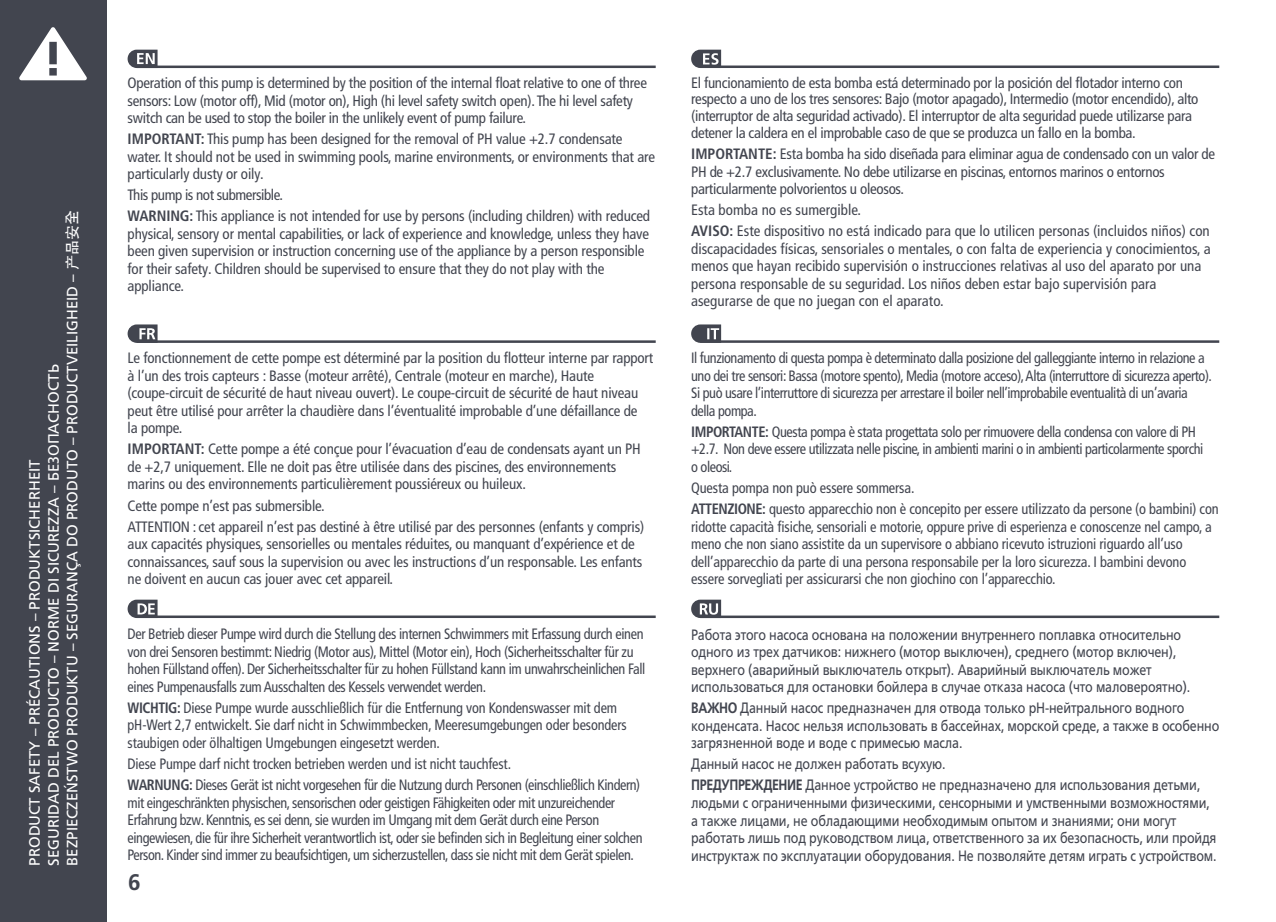
<style>
.page{position:relative;width:1276px;height:922px;background:#fff}
.page>*{position:absolute;margin:0;border:0;box-sizing:border-box;transform-origin:0 0}
.t1{font:700 22.5px "Frutiger LT Pro";color:#42454f}
.t2{font:condensed 15px/17.5px "Frutiger LT Pro";letter-spacing:-.01em;color:#42454f}
.t3{font:condensed 15px/17.5px "Frutiger LT Pro";letter-spacing:-.03em;color:#42454f;scale:.95 1}
.t4{font:15px/17.5px "Frutiger LTCYR";letter-spacing:-.01em;color:#42454f;scale:.83 1}
.t5{font:condensed 15px/17.5px "Frutiger LT Pro";letter-spacing:-.01em;color:#42454f;scale:.95 1}
.t6{font:condensed 15px/17.5px "Frutiger LT Pro";letter-spacing:-.01em;color:#42454f;scale:.96 1}
.t7{font:15px/18.8px "Frutiger LT Pro";color:#fff}
.s1{font-family:"Frutiger LTCYR"}
.s2{font-family:"ST Heiti TC";font-weight:500}
.s3{font-weight:700}
</style>
<div class="page">
<div style="left:0;top:0;width:106px;height:921px;background:#42454f"></div>
<svg style="left:19px;top:27px;width:68px;height:53px"></svg>
<hr style="left:137px;top:66px;width:519px;height:2px;background:#42454f">
<svg style="left:128px;top:50px;width:30px;height:18px"></svg>
<hr style="left:700px;top:615px;width:519px;height:3px;background:#42454f">
<svg style="left:691px;top:599px;width:30px;height:19px"></svg>
<hr style="left:700px;top:65px;width:519px;height:3px;background:#42454f">
<svg style="left:691px;top:50px;width:30px;height:18px"></svg>
<hr style="left:137px;top:340px;width:519px;height:3px;background:#42454f">
<svg style="left:128px;top:324px;width:30px;height:19px"></svg>
<hr style="left:137px;top:615px;width:519px;height:3px;background:#42454f">
<svg style="left:128px;top:599px;width:30px;height:19px"></svg>
<hr style="left:700px;top:340px;width:519px;height:3px;background:#42454f">
<svg style="left:691px;top:324px;width:30px;height:19px"></svg>
<p class="t7" style="left:25px;top:865px;width:657px;rotate:-90deg">PRODUCT SAFETY – PRÉCAUTIONS – PRODUKTSICHERHEIT<br>SEGURIDAD DEL PRODUCTO – NORME DI SICUREZZA – <span class="s1">БЕЗОПАСНОСТЬ<br></span>BEZPIECZEŃSTWO PRODUKTU – SEGURANÇA DO PRODUTO – PRODUCTVEILIGHEID – <span class="s2">产品安全</span></p>
<p class="t2" style="left:128px;top:74px;width:521px">Operation of this pump is determined by the position of the internal float relative to one of three sensors: Low (motor off), Mid (motor on), High (hi level safety switch open). The hi level safety switch can be used to stop the boiler in the unlikely event of pump failure.</p>
<p class="t2" style="left:128px;top:130px;width:529px"><span class="s3">IMPORTANT:</span> This pump has been designed for the removal of PH value +2.7 condensate water. It should not be used in swimming pools, marine environments, or environments that are particularly dusty or oily.</p>
<p class="t2" style="left:128px;top:185px;width:524px;line-height:21px">This pump is not submersible.<br><span class="s3">WARNING:</span> This appliance is not intended for use by persons (including children) with reduced</p>
<p class="t2" style="left:128px;top:225px;width:523px">physical, sensory or mental capabilities, or lack of experience and knowledge, unless they have been given supervision or instruction concerning use of the appliance by a person responsible for their safety. Children should be supervised to ensure that they do not play with the appliance.</p>
<p class="t2" style="left:128px;top:349px;width:527px">Le fonctionnement de cette pompe est déterminé par la position du flotteur interne par rapport à l’un des trois capteurs : Basse (moteur arrêté), Centrale (moteur en marche), Haute (coupe-circuit de sécurité de haut niveau ouvert). Le coupe-circuit de sécurité de haut niveau peut être utilisé pour arrêter la chaudière dans l’éventualité improbable d’une défaillance de<br>la pompe.</p>
<p class="t2" style="left:128px;top:440px;width:515px"><span class="s3">IMPORTANT:</span> Cette pompe a été conçue pour l’évacuation d’eau de condensats ayant un PH de +2,7 uniquement. Elle ne doit pas être utilisée dans des piscines, des environnements marins ou des environnements particulièrement poussiéreux ou huileux.</p>
<p class="t2" style="left:128px;top:495px;width:518px;line-height:21px">Cette pompe n’est pas submersible.<br>ATTENTION : cet appareil n’est pas destiné à être utilisé par des personnes (enfants y compris)</p>
<p class="t2" style="left:128px;top:535px;width:516px">aux capacités physiques, sensorielles ou mentales réduites, ou manquant d’expérience et de connaissances, sauf sous la supervision ou avec les instructions d’un responsable. Les enfants ne doivent en aucun cas jouer avec cet appareil.</p>
<p class="t5" style="left:128px;top:625px;width:546px">Der Betrieb dieser Pumpe wird durch die Stellung des internen Schwimmers mit Erfassung durch einen von drei Sensoren bestimmt: Niedrig (Motor aus), Mittel (Motor ein), Hoch (Sicherheitsschalter für zu hohen Füllstand offen). Der Sicherheitsschalter für zu hohen Füllstand kann im unwahrscheinlichen Fall eines Pumpenausfalls zum Ausschalten des Kessels verwendet werden.</p>
<p class="t5" style="left:128px;top:698px;width:527px"><span class="s3">WICHTIG:</span> Diese Pumpe wurde ausschließlich für die Entfernung von Kondenswasser mit dem pH-Wert 2,7 entwickelt. Sie darf nicht in Schwimmbecken, Meeresumgebungen oder besonders staubigen oder ölhaltigen Umgebungen eingesetzt werden.</p>
<p class="t3" style="left:128px;top:753px;width:541px;line-height:21px">Diese Pumpe darf nicht trocken betrieben werden und ist nicht tauchfest.<br><span class="s3">WARNUNG:</span> Dieses Gerät ist nicht vorgesehen für die Nutzung durch Personen (einschließlich Kindern)</p>
<p class="t3" style="left:128px;top:793px;width:543px">mit eingeschränkten physischen, sensorischen oder geistigen Fähigkeiten oder mit unzureichender Erfahrung bzw. Kenntnis, es sei denn, sie wurden im Umgang mit dem Gerät durch eine Person eingewiesen, die für ihre Sicherheit verantwortlich ist, oder sie befinden sich in Begleitung einer solchen Person. Kinder sind immer zu beaufsichtigen, um sicherzustellen, dass sie nicht mit dem Gerät spielen.</p>
<h1 class="t1" style="left:128px;top:868px;width:14px">6</h1>
<p class="t2" style="left:691px;top:75px;width:509px;line-height:16.8px">El funcionamiento de esta bomba está determinado por la posición del flotador interno con respecto a uno de los tres sensores: Bajo (motor apagado), Intermedio (motor encendido), alto (interruptor de alta seguridad activado). El interruptor de alta seguridad puede utilizarse para detener la caldera en el improbable caso de que se produzca un fallo en la bomba.</p>
<p class="t2" style="left:691px;top:145px;width:525px"><span class="s3">IMPORTANTE:</span> Esta bomba ha sido diseñada para eliminar agua de condensado con un valor de<br>PH de +2.7 exclusivamente. No debe utilizarse en piscinas, entornos marinos o entornos particularmente polvorientos u oleosos.</p>
<p class="t2" style="left:691px;top:200px;width:520px;line-height:21px">Esta bomba no es sumergible.<br><span class="s3">AVISO:</span> Este dispositivo no está indicado para que lo utilicen personas (incluidos niños) con</p>
<p class="t2" style="left:691px;top:240px;width:521px">discapacidades físicas, sensoriales o mentales, o con falta de experiencia y conocimientos, a menos que hayan recibido supervisión o instrucciones relativas al uso del aparato por una persona responsable de su seguridad. Los niños deben estar bajo supervisión para asegurarse de que no juegan con el aparato.</p>
<p class="t3" style="left:691px;top:349px;width:550px">Il funzionamento di questa pompa è determinato dalla posizione del galleggiante interno in relazione a uno dei tre sensori: Bassa (motore spento), Media (motore acceso), Alta (interruttore di sicurezza aperto).<br>Si può usare l’interruttore di sicurezza per arrestare il boiler nell’improbabile eventualità di un’avaria della pompa.</p>
<p class="t3" style="left:691px;top:423px;width:541px"><span class="s3">IMPORTANTE:</span> Questa pompa è stata progettata solo per rimuovere della condensa con valore di PH +2.7. Non deve essere utilizzata nelle piscine, in ambienti marini o in ambienti particolarmente sporchi o oleosi.</p>
<p class="t6" style="left:691px;top:477px;width:551px;line-height:21px">Questa pompa non può essere sommersa.<br><span class="s3">ATTENZIONE:</span> questo apparecchio non è concepito per essere utilizzato da persone (o bambini) con</p>
<p class="t6" style="left:691px;top:517px;width:544px">ridotte capacità fisiche, sensoriali e motorie, oppure prive di esperienza e conoscenze nel campo, a meno che non siano assistite da un supervisore o abbiano ricevuto istruzioni riguardo all’uso dell’apparecchio da parte di una persona responsabile per la loro sicurezza. I bambini devono essere sorvegliati per assicurarsi che non giochino con l’apparecchio.</p>
<p class="t4" style="left:691px;top:625px;width:603px">Работа этого насоса основана на положении внутреннего поплавка относительно одного из трех датчиков: нижнего (мотор выключен), среднего (мотор включен), верхнего (аварийный выключатель открыт). Аварийный выключатель может использоваться для остановки бойлера в случае отказа насоса (что маловероятно).</p>
<p class="t4" style="left:691px;top:699px;width:638px"><span class="s3">ВАЖНО</span> Данный насос предназначен для отвода только pH-нейтрального водного конденсата. Насос нельзя использовать в бассейнах, морской среде, а также в особенно загрязненной воде и воде с примесью масла.</p>
<p class="t4" style="left:691px;top:753px;width:615px;line-height:21px">Данный насос не должен работать всухую.<br><span class="s3">ПРЕДУПРЕЖДЕНИЕ</span> Данное устройство не предназначено для использования детьми,</p>
<p class="t4" style="left:691px;top:794px;width:634px">людьми с ограниченными физическими, сенсорными и умственными возможностями, а также лицами, не обладающими необходимым опытом и знаниями; они могут работать лишь под руководством лица, ответственного за их безопасность, или пройдя инструктаж по эксплуатации оборудования. Не позволяйте детям играть с устройством.</p>
</div>
